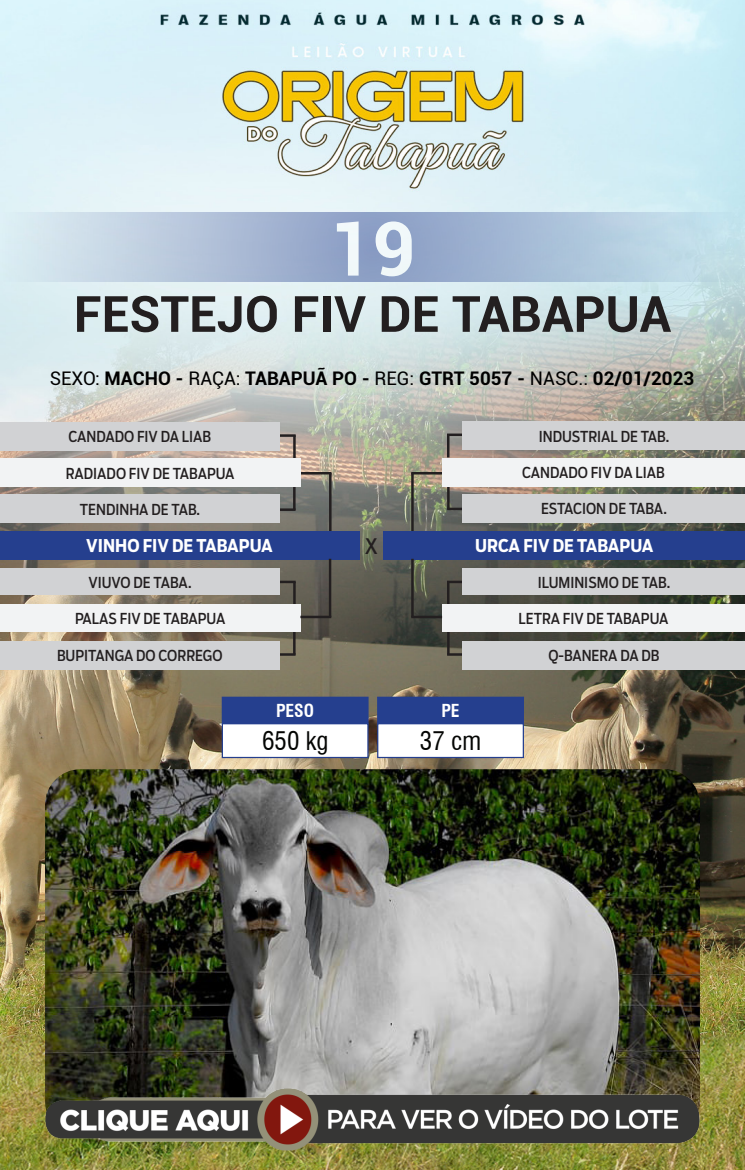
<style>
.page{position:relative;width:745px;height:1170px;background:#fff}
.page>*{position:absolute;margin:0;border:0;box-sizing:border-box;transform-origin:0 0}
.t1{font:700 75px "Roboto";color:#fff}
.t2{font:700 50px "Roboto";color:#231f20}
.t3{font:condensed 25px "Swiss 721 BT";color:#040503}
.t4{font:21.25px "Boomer Cond";color:#231f20}
.t5{font:700 18.75px "Roboto";color:#000}
.t6{font:700 17.5px "Boomer Cond";color:#fff}
.t7{font:700 condensed 17.5px "Swiss 721 BT";color:#fff}
.t8{font:15px "Boomer Cond";color:#231f20}
.s1{font-weight:400}
</style>
<div class="page">
<img style="left:0;top:0;width:744px;height:1169px">
<hr style="left:411px;top:473px;width:2px;height:58px;background:#231f20">
<hr style="left:411px;top:472px;width:31px;height:2px;background:#231f20">
<hr style="left:329px;top:473px;width:2px;height:58px;background:#231f20">
<hr style="left:300px;top:472px;width:31px;height:2px;background:#231f20">
<hr style="left:293px;top:581px;width:2px;height:23px;background:#231f20">
<hr style="left:279px;top:580px;width:16px;height:3px;background:#231f20">
<hr style="left:293px;top:631px;width:2px;height:23px;background:#231f20">
<svg style="left:279px;top:653px;width:16px;height:2px"></svg>
<hr style="left:446px;top:581px;width:3px;height:23px;background:#231f20">
<hr style="left:446px;top:580px;width:16px;height:3px;background:#231f20">
<hr style="left:447px;top:631px;width:2px;height:23px;background:#231f20">
<svg style="left:447px;top:653px;width:15px;height:2px"></svg>
<hr style="left:446px;top:434px;width:3px;height:23px;background:#231f20">
<hr style="left:446px;top:433px;width:16px;height:3px;background:#231f20">
<hr style="left:447px;top:486px;width:2px;height:23px;background:#231f20">
<hr style="left:447px;top:507px;width:16px;height:3px;background:#231f20">
<hr style="left:293px;top:487px;width:2px;height:23px;background:#231f20">
<hr style="left:279px;top:508px;width:16px;height:3px;background:#231f20">
<hr style="left:293px;top:435px;width:2px;height:23px;background:#231f20">
<hr style="left:279px;top:434px;width:16px;height:3px;background:#231f20">
<div style="left:462px;top:494px;width:282px;height:28px;background:#d1d2d4"></div>
<div style="left:0;top:494px;width:279px;height:28px;background:#d1d2d4"></div>
<div style="left:0;top:640px;width:279px;height:29px;background:#d1d2d4"></div>
<div style="left:462px;top:640px;width:282px;height:29px;background:#d1d2d4"></div>
<div style="left:442px;top:457px;width:302px;height:29px;background:#f2f3f4"></div>
<div style="left:0;top:458px;width:300px;height:29px;background:#f2f3f4"></div>
<div style="left:0;top:604px;width:300px;height:28px;background:#f2f3f4"></div>
<div style="left:442px;top:604px;width:302px;height:28px;background:#f2f3f4"></div>
<div style="left:462px;top:421px;width:282px;height:28px;background:#d1d2d4"></div>
<div style="left:0;top:422px;width:279px;height:28px;background:#d1d2d4"></div>
<div style="left:0;top:568px;width:279px;height:27px;background:#d1d2d4"></div>
<div style="left:462px;top:568px;width:282px;height:27px;background:#d1d2d4"></div>
<div style="left:0;top:531px;width:359px;height:28px;background:#253f8e"></div>
<div style="left:383px;top:531px;width:361px;height:28px;background:#253f8e"></div>
<hr style="left:328px;top:558px;width:3px;height:59px;background:#231f20">
<hr style="left:300px;top:615px;width:31px;height:3px;background:#231f20">
<hr style="left:411px;top:558px;width:2px;height:59px;background:#231f20">
<hr style="left:411px;top:615px;width:31px;height:3px;background:#231f20">
<svg style="left:0;top:213px;width:744px;height:69px;background:#afc3da"></svg>
<img style="left:45px;top:769px;width:654px;height:368px">
<img style="left:45px;top:1088px;width:654px;height:62px;border-radius:31px">
<div style="left:222px;top:697px;width:146px;height:26px;background:#253f8e"></div>
<div style="left:221px;top:696px;width:147px;height:28px;border:1px solid #253f8e"></div>
<div style="left:222px;top:723px;width:146px;height:34px;background:#fff"></div>
<div style="left:221px;top:723px;width:147px;height:35px;border:1px solid #253f8e"></div>
<div style="left:377px;top:697px;width:146px;height:26px;background:#253f8e"></div>
<div style="left:377px;top:696px;width:146px;height:28px;border:1px solid #253f8e"></div>
<div style="left:377px;top:723px;width:146px;height:34px;background:#fff"></div>
<div style="left:377px;top:723px;width:146px;height:35px;border:1px solid #253f8e"></div>
<h1 class="t1" style="left:329px;top:196px;width:88px">19</h1>
<p class="t2" style="left:74px;top:279px;width:598px">FESTEJO FIV DE TABAPUA</p>
<p class="t5" style="left:50px;top:365px;width:645px"><span class="s1">SEXO:</span> MACHO - <span class="s1">RAÇA:</span> TABAPUÃ PO - <span class="s1">REG:</span> GTRT 5057 - <span class="s1">NASC.:</span> 02/01/2023</p>
<p class="t8" style="left:68px;top:428px;width:144px">CANDADO FIV DA LIAB</p>
<p class="t8" style="left:538px;top:427px;width:132px">INDUSTRIAL DE TAB.</p>
<p class="t8" style="left:66px;top:464px;width:170px">RADIADO FIV DE TABAPUA</p>
<p class="t8" style="left:522px;top:463px;width:144px">CANDADO FIV DA LIAB</p>
<p class="t8" style="left:80px;top:500px;width:122px">TENDINHA DE TAB.</p>
<p class="t8" style="left:541px;top:499px;width:127px">ESTACION DE TABA.</p>
<p class="t6" style="left:86px;top:535px;width:188px">VINHO FIV DE TABAPUA</p>
<p class="t4" style="left:364px;top:533px;width:15px">X</p>
<p class="t6" style="left:475px;top:535px;width:180px">URCA FIV DE TABAPUA</p>
<p class="t8" style="left:88px;top:573px;width:104px">VIUVO DE TABA.</p>
<p class="t8" style="left:537px;top:573px;width:134px">ILUMINISMO DE TAB.</p>
<p class="t8" style="left:75px;top:610px;width:152px">PALAS FIV DE TABAPUA</p>
<p class="t8" style="left:518px;top:610px;width:151px">LETRA FIV DE TABAPUA</p>
<p class="t8" style="left:57px;top:646px;width:167px">BUPITANGA DO CORREGO</p>
<p class="t8" style="left:548px;top:646px;width:113px">Q-BANERA DA DB</p>
<p class="t7" style="left:276px;top:700px;width:40px">PESO</p>
<p class="t3" style="left:262px;top:726px;width:68px">650 kg</p>
<p class="t7" style="left:441px;top:700px;width:20px">PE</p>
<p class="t3" style="left:419px;top:726px;width:63px">37 cm</p>
</div>
